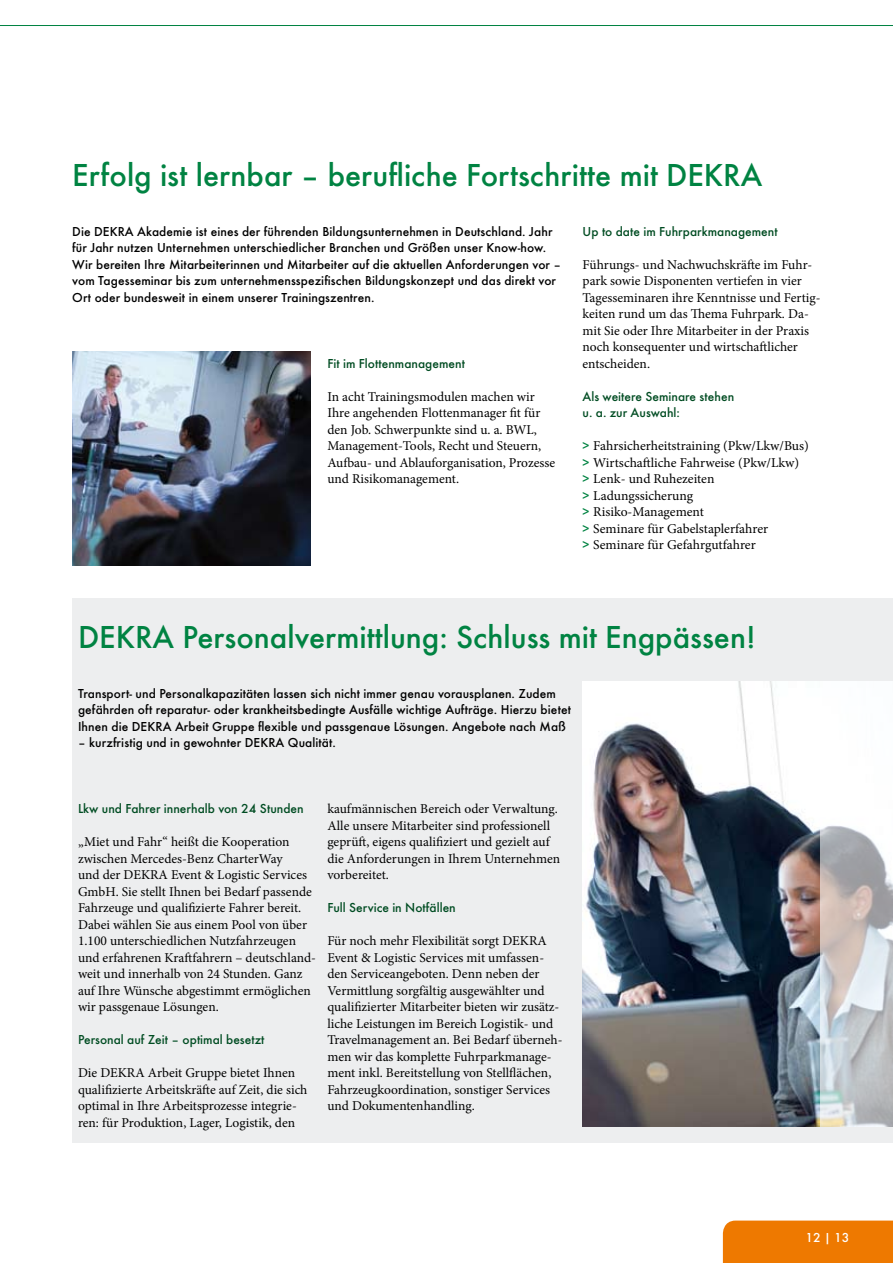
<style>
.page{position:relative;width:893px;height:1263px;background:#fff}
.page>*{position:absolute;margin:0;border:0;box-sizing:border-box;transform-origin:0 0}
.t1{font:500 33px "Futura T";color:#008342}
.t2{font:13.5px/16.5px "Minion Pro";color:#000}
.t3{font:500 13.5px/16.5px "Futura T";letter-spacing:.005em;color:#000}
.t4{font:500 13.5px/16.5px "Futura T";color:#004c22}
.t5{font:500 13.5px "Futura T";color:#fff}
.s1{font-family:"Futura T";font-weight:500;color:#008342}
</style>
<div class="page">
<div style="left:72px;top:598px;width:821px;height:545px;background:#edeeef"></div>
<hr style="left:0;top:25px;width:893px;height:1px;background:#008342">
<div style="left:723px;top:1220px;width:170px;height:43px;background:#ee7900"></div>
<img style="left:72px;top:351px;width:238px;height:215px">
<img style="left:583px;top:681px;width:238px;height:446px">
<svg style="left:821px;top:681px;width:72px;height:446px"></svg>
<h1 class="t1" style="left:72px;top:156px;width:692px">Erfolg ist lernbar – berufliche Fortschritte mit DEKRA</h1>
<p class="t3" style="left:72px;top:223px;width:490px">Die DEKRA Akademie ist eines der führenden Bildungsunternehmen in Deutschland. Jahr für Jahr nutzen Unternehmen unterschiedlicher Branchen und Größen unser Know-how.<br>Wir bereiten Ihre Mitarbeiterinnen und Mitarbeiter auf die aktuellen Anforderungen vor – vom Tagesseminar bis zum unternehmensspezifischen Bildungskonzept und das direkt vor Ort oder bundesweit in einem unserer Trainingszentren.</p>
<p class="t4" style="left:583px;top:223px;width:197px">Up to date im Fuhrparkmanagement</p>
<p class="t2" style="left:583px;top:256px;width:240px">Führungs- und Nachwuchskräfte im Fuhr&shy;park sowie Disponenten vertiefen in vier Tagesseminaren ihre Kenntnisse und Fertig&shy;keiten rund um das Thema Fuhrpark. Da&shy;mit Sie oder Ihre Mitarbeiter in der Praxis noch konsequenter und wirtschaftlicher entscheiden.</p>
<p class="t4" style="left:583px;top:388px;width:153px">Als weitere Seminare stehen u. a. zur Auswahl:</p>
<p class="t2" style="left:583px;top:438px;width:228px"><span class="s1">&gt;</span> Fahrsicherheitstraining (Pkw/Lkw/Bus) <span class="s1">&gt;</span> Wirtschaftliche Fahrweise (Pkw/Lkw) <span class="s1">&gt;</span> Lenk- und Ruhezeiten<br><span class="s1">&gt;</span> Ladungssicherung<br><span class="s1">&gt;</span> Risiko-Management<br><span class="s1">&gt;</span> Seminare für Gabelstaplerfahrer<br><span class="s1">&gt;</span> Seminare für Gefahrgutfahrer</p>
<p class="t4" style="left:327px;top:355px;width:139px">Fit im Flottenmanagement</p>
<p class="t2" style="left:327px;top:388px;width:229px">In acht Trainingsmodulen machen wir Ihre angehenden Flottenmanager fit für den Job. Schwerpunkte sind u. a. BWL, Management-Tools, Recht und Steuern, Aufbau- und Ablauforganisation, Prozesse und Risikomanagement.</p>
<h1 class="t1" style="left:78px;top:617px;width:679px">DEKRA Personalvermittlung: Schluss mit Engpässen!</h1>
<p class="t3" style="left:78px;top:685px;width:495px">Transport- und Personalkapazitäten lassen sich nicht immer genau vorausplanen. Zudem gefährden oft reparatur- oder krankheitsbedingte Ausfälle wichtige Aufträge. Hierzu bietet<br>Ihnen die DEKRA Arbeit Gruppe flexible und passgenaue Lösungen. Angebote nach Maß</p>
<p class="t3" style="left:78px;top:734px;width:259px">– kurzfristig und in gewohnter DEKRA Qualität.</p>
<p class="t4" style="left:78px;top:800px;width:227px">Lkw und Fahrer innerhalb von 24 Stunden</p>
<p class="t2" style="left:78px;top:833px;width:240px">„Miet und Fahr“ heißt die Kooperation zwischen Mercedes-Benz CharterWay<br>und der DEKRA Event &amp; Logistic Services GmbH. Sie stellt Ihnen bei Bedarf passende Fahrzeuge und qualifizierte Fahrer bereit.<br>Dabei wählen Sie aus einem Pool von über 1.100 unterschiedlichen Nutzfahrzeugen und erfahrenen Kraftfahrern – deutschland&shy;weit und innerhalb von 24 Stunden. Ganz auf Ihre Wünsche abgestimmt ermöglichen wir passgenaue Lösungen.</p>
<p class="t4" style="left:78px;top:1031px;width:188px">Personal auf Zeit – optimal besetzt</p>
<p class="t2" style="left:78px;top:1064px;width:231px">Die DEKRA Arbeit Gruppe bietet Ihnen qualifizierte Arbeitskräfte auf Zeit, die sich optimal in Ihre Arbeitsprozesse integrie&shy;ren: für Produktion, Lager, Logistik, den</p>
<p class="t2" style="left:327px;top:800px;width:234px">kaufmännischen Bereich oder Verwaltung.<br>Alle unsere Mitarbeiter sind professionell geprüft, eigens qualifiziert und gezielt auf die Anforderungen in Ihrem Unternehmen vorbereitet.</p>
<p class="t4" style="left:327px;top:899px;width:130px">Full Service in Notfällen</p>
<p class="t2" style="left:327px;top:932px;width:237px">Für noch mehr Flexibilität sorgt DEKRA Event &amp; Logistic Services mit umfassen&shy;den Serviceangeboten. Denn neben der Vermittlung sorgfältig ausgewählter und qualifizierter Mitarbeiter bieten wir zusätz&shy;liche Leistungen im Bereich Logistik- und Travelmanagement an. Bei Bedarf überneh&shy;men wir das komplette Fuhrparkmanage&shy;ment inkl. Bereitstellung von Stellflächen, Fahrzeugkoordination, sonstiger Services und Dokumentenhandling.</p>
<p class="t5" style="left:805px;top:1229px;width:46px">12 | 13</p>
</div>
